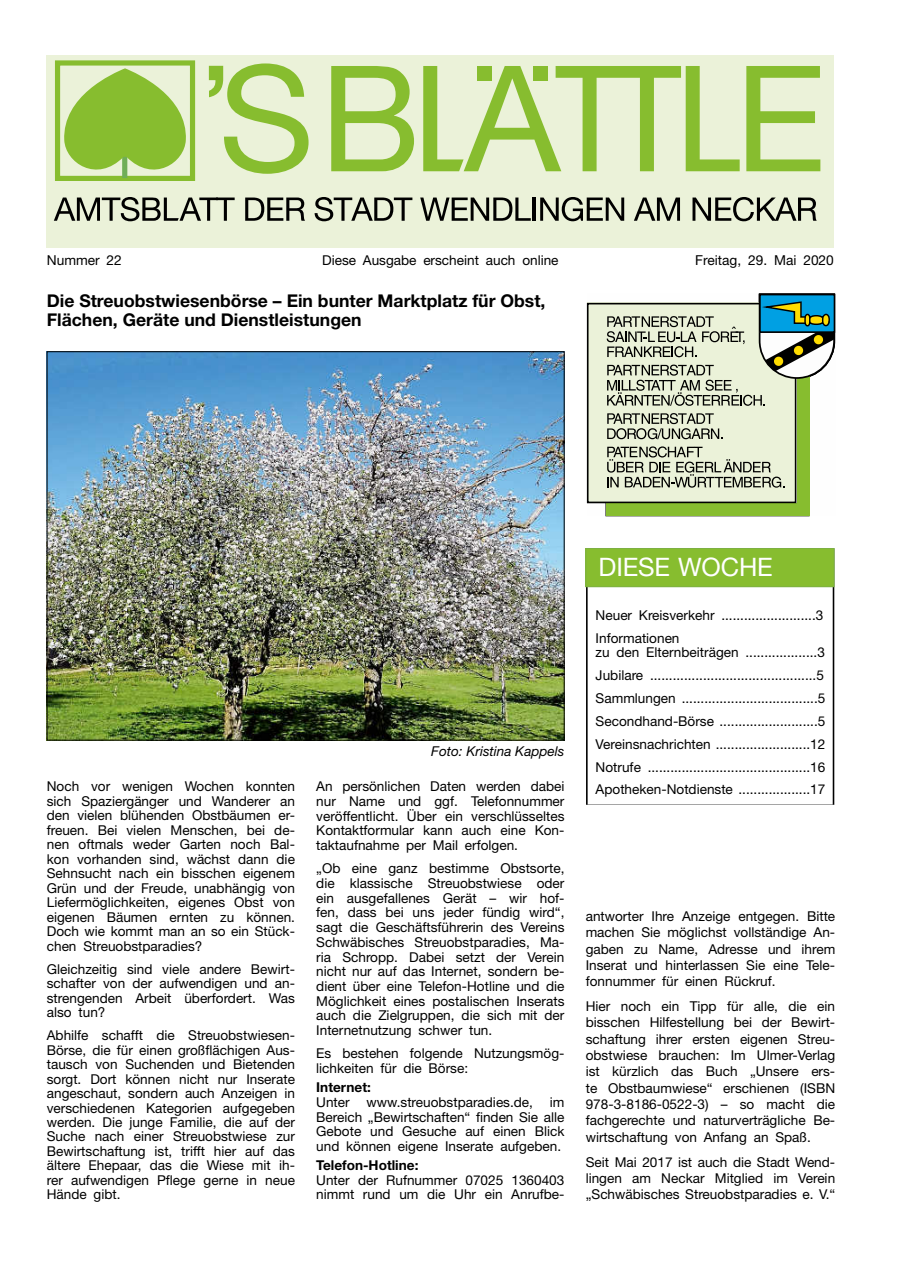
<style>
.page{position:relative;width:902px;height:1280px;background:#fff}
.page>*{position:absolute;margin:0;border:0;box-sizing:border-box;transform-origin:0 0}
.t1{font:25.5px "Helvetica Neue";letter-spacing:-.005em;color:#fff}
.t2{font:700 17.55px/19.2px "Helvetica Neue";color:#000}
.t3{font:13.65px/14.5px "Helvetica Neue";color:#000;text-align:justify}
.t4{font:700 13.65px "Helvetica Neue";color:#000}
.t5{font:italic 13.65px "Helvetica Neue";color:#000}
</style>
<div class="page">
<div style="left:47px;top:55px;width:786px;height:193px;background:#ebf2d9"></div>
<svg style="left:746px;top:66px;width:75px;height:106px"></svg>
<svg style="left:331px;top:66px;width:83px;height:106px"></svg>
<svg style="left:423px;top:66px;width:317px;height:106px"></svg>
<div style="left:477px;top:66px;width:14px;height:14px;background:#87bd2f"></div>
<div style="left:533px;top:66px;width:15px;height:14px;background:#87bd2f"></div>
<div style="left:55px;top:60px;width:140px;height:121px;border:5px solid #87bd2f"></div>
<svg style="left:209px;top:63px;width:99px;height:111px"></svg>
<hr style="left:532px;top:198px;width:4px;height:23px;background:#000">
<svg style="left:540px;top:197px;width:84px;height:25px"></svg>
<svg style="left:53px;top:197px;width:182px;height:25px"></svg>
<svg style="left:245px;top:198px;width:60px;height:23px"></svg>
<svg style="left:314px;top:197px;width:98px;height:25px"></svg>
<svg style="left:420px;top:198px;width:111px;height:23px"></svg>
<svg style="left:634px;top:198px;width:46px;height:23px"></svg>
<svg style="left:692px;top:197px;width:125px;height:25px"></svg>
<svg style="left:62px;top:68px;width:126px;height:113px"></svg>
<div style="left:606px;top:370px;width:203px;height:146px;background:#87bd2f"></div>
<div style="left:587px;top:303px;width:209px;height:200px;background:#ebf2d9"></div>
<div style="left:587px;top:303px;width:209px;height:200px;border:2px solid #000"></div>
<svg style="left:607px;top:413px;width:115px;height:26px"></svg>
<svg style="left:607px;top:446px;width:177px;height:42px"></svg>
<svg style="left:606px;top:293px;width:229px;height:113px"></svg>
<hr style="left:586px;top:805px;width:248px;height:1px;background:#000">
<hr style="left:586px;top:548px;width:1px;height:256px;background:#000">
<hr style="left:832px;top:548px;width:2px;height:256px;background:#000">
<div style="left:585px;top:548px;width:249px;height:39px;background:#87bd2f"></div>
<div style="left:585px;top:548px;width:249px;height:39px;border:1px solid #7db043"></div>
<img style="left:49px;top:353px;width:513px;height:385px">
<p class="t3" style="left:47px;top:252px;width:77px">Nummer 22</p>
<p class="t3" style="left:322px;top:252px;width:238px">Diese Ausgabe erscheint auch online</p>
<p class="t3" style="left:695px;top:252px;width:140px">Freitag, 29. Mai 2020</p>
<p class="t2" style="left:47px;top:291px;width:500px">Die Streuobstwiesenbörse – Ein bunter Marktplatz für Obst,<br>Flächen, Geräte und Dienstleistungen</p>
<p class="t3" style="left:47px;top:779px;width:250px">Noch vor wenigen Wochen konnten sich Spaziergänger und Wanderer an den vielen blühenden Obstbäumen er&shy;freuen. Bei vielen Menschen, bei de&shy;nen oftmals weder Garten noch Bal&shy;kon vorhanden sind, wächst dann die Sehnsucht nach ein bisschen eigenem Grün und der Freude, unabhängig von Liefermöglichkeiten, eigenes Obst von eigenen Bäumen ernten zu können.<br>Doch wie kommt man an so ein Stück&shy;chen Streuobstparadies?</p>
<p class="t3" style="left:47px;top:961px;width:250px">Gleichzeitig sind viele andere Bewirt&shy;schafter von der aufwendigen und an&shy;strengenden Arbeit überfordert. Was also tun?</p>
<p class="t3" style="left:47px;top:1028px;width:250px">Abhilfe schafft die Streuobstwiesen-Börse, die für einen großflächigen Aus&shy;tausch von Suchenden und Bietenden sorgt. Dort können nicht nur Inserate angeschaut, sondern auch Anzeigen in verschiedenen Kategorien aufgegeben werden. Die junge Familie, die auf der Suche nach einer Streuobstwiese zur Bewirtschaftung ist, trifft hier auf das ältere Ehepaar, das die Wiese mit ih&shy;rer aufwendigen Pflege gerne in neue Hände gibt.</p>
<p class="t5" style="left:431px;top:743px;width:135px">Foto: Kristina Kappels</p>
<p class="t3" style="left:316px;top:779px;width:250px">An persönlichen Daten werden dabei nur Name und ggf. Telefonnummer veröffentlicht. Über ein verschlüsseltes Kontaktformular kann auch eine Kon&shy;taktaufnahme per Mail erfolgen.</p>
<p class="t3" style="left:316px;top:861px;width:250px">„Ob eine ganz bestimme Obstsorte, die klassische Streuobstwiese oder ein ausgefallenes Gerät – wir hof&shy;fen, dass bei uns jeder fündig wird“, sagt die Geschäftsführerin des Vereins Schwäbisches Streuobstparadies, Ma&shy;ria Schropp. Dabei setzt der Verein nicht nur auf das Internet, sondern be&shy;dient über eine Telefon-Hotline und die Möglichkeit eines postalischen Inserats auch die Zielgruppen, die sich mit der Internetnutzung schwer tun.</p>
<p class="t3" style="left:316px;top:1046px;width:250px">Es bestehen folgende Nutzungsmög&shy;lichkeiten für die Börse:</p>
<p class="t4" style="left:316px;top:1079px;width:56px">Internet:</p>
<p class="t3" style="left:316px;top:1094px;width:250px">Unter www.streuobstparadies.de, im Bereich „Bewirtschaften“ finden Sie alle Gebote und Gesuche auf einen Blick und können eigene Inserate aufgeben.</p>
<p class="t4" style="left:316px;top:1156px;width:104px">Telefon-Hotline:</p>
<p class="t3" style="left:316px;top:1172px;width:250px">Unter der Rufnummer 07025 1360403 nimmt rund um die Uhr ein Anrufbe-</p>
<h1 class="t1" style="left:598px;top:551px;width:176px">DIESE WOCHE</h1>
<p class="t3" style="left:595px;top:603px;width:229px;line-height:23px">Neuer Kreisverkehr .........................3<br>Informationen</p>
<p class="t3" style="left:595px;top:640px;width:231px;line-height:23px">zu den Elternbeiträgen ...................3<br>Jubilare ............................................5<br>Sammlungen ....................................5<br>Secondhand-Börse ..........................5<br>Vereinsnachrichten .........................12<br>Notrufe ...........................................16<br>Apotheken-Notdienste ...................17</p>
<p class="t3" style="left:585px;top:907px;width:251px;line-height:16.4px">antworter Ihre Anzeige entgegen. Bitte machen Sie möglichst vollständige An&shy;gaben zu Name, Adresse und ihrem Inserat und hinterlassen Sie eine Tele&shy;fonnummer für einen Rückruf.</p>
<p class="t3" style="left:585px;top:998px;width:251px;line-height:16.4px">Hier noch ein Tipp für alle, die ein bisschen Hilfestellung bei der Bewirt&shy;schaftung ihrer ersten eigenen Streu&shy;obstwiese brauchen: Im Ulmer-Verlag ist kürzlich das Buch „Unsere ers&shy;te Obstbaumwiese“ erschienen (ISBN 978-3-8186-0522-3) – so macht die fachgerechte und naturverträgliche Be&shy;wirtschaftung von Anfang an Spaß.</p>
<p class="t3" style="left:585px;top:1153px;width:251px;line-height:16.4px">Seit Mai 2017 ist auch die Stadt Wend&shy;lingen am Neckar Mitglied im Verein „Schwäbisches Streuobstparadies e. V.“</p>
</div>
